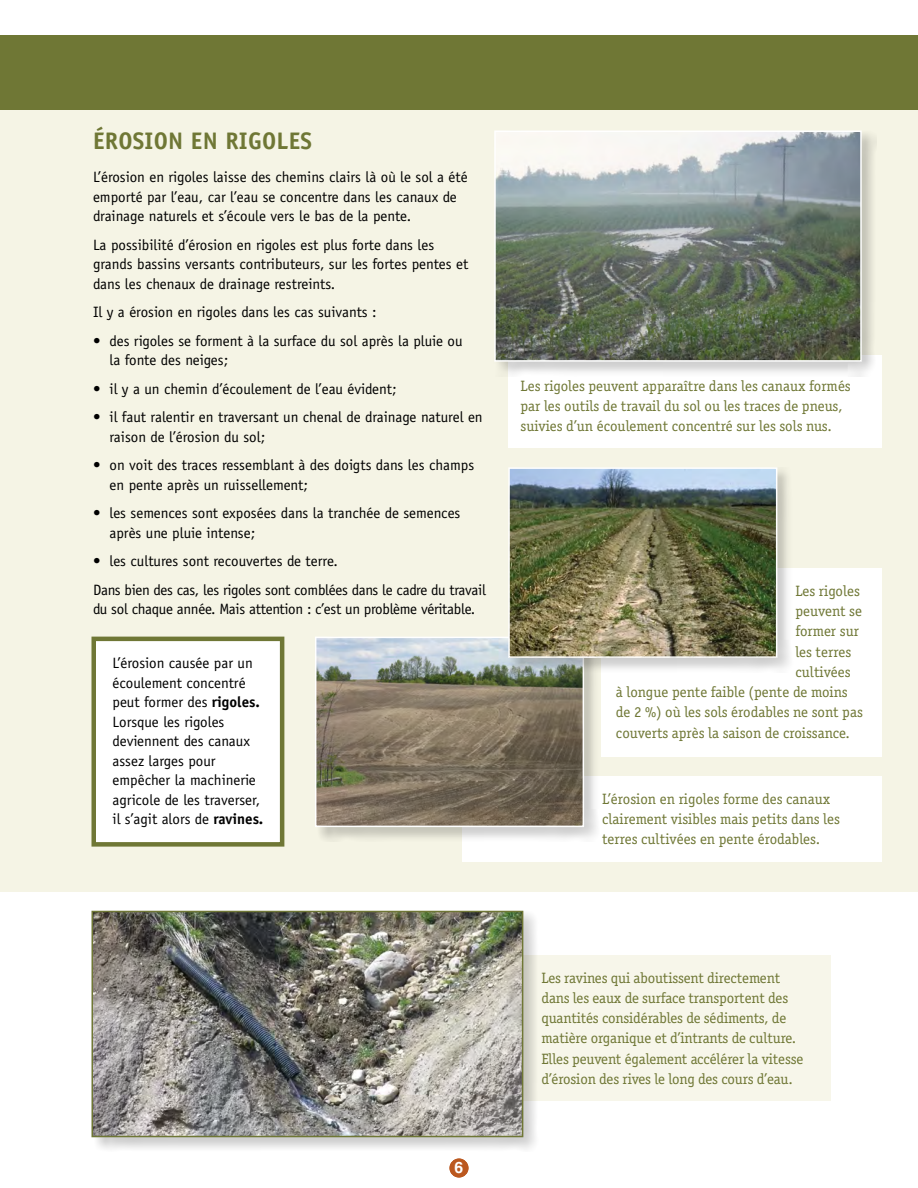
<style>
.page{position:relative;width:918px;height:1188px;background:#fff}
.page>*{position:absolute;margin:0;border:0;box-sizing:border-box;transform-origin:0 0}
.t1{font:700 24px "Officina Sans";letter-spacing:.01em;color:#6f7735}
.t2{font:700 15.75px "Helvetica";color:#fff}
.t3{font:15px/19.5px "Officina Sans";color:#000}
.t4{font:15px/20.2px "Officina Serif";letter-spacing:-.01em;color:#6f7735}
.t5{font:15px/28.5px "Officina Sans";letter-spacing:-.02em;color:#000}
.s1{font-weight:700}
</style>
<div class="page">
<div style="left:0;top:46px;width:918px;height:846px;background:#f5f4e5"></div>
<div style="left:0;top:35px;width:918px;height:75px;background:#6f7735"></div>
<div style="left:508px;top:355px;width:374px;height:93px;background:#fff"></div>
<div style="left:494px;top:130px;width:383px;height:247px;background:#000;opacity:.2"></div>
<img style="left:497px;top:133px;width:362px;height:226px">
<div style="left:494px;top:130px;width:368px;height:232px;border:2px solid #fff"></div>
<div style="left:463px;top:776px;width:419px;height:85px;background:#fff"></div>
<div style="left:315px;top:636px;width:285px;height:206px;background:#000;opacity:.2"></div>
<img style="left:318px;top:640px;width:263px;height:184px">
<div style="left:315px;top:637px;width:269px;height:190px;border:2px solid #fff"></div>
<div style="left:601px;top:568px;width:281px;height:189px;background:#fff"></div>
<div style="left:508px;top:467px;width:285px;height:206px;background:#000;opacity:.2"></div>
<img style="left:511px;top:470px;width:263px;height:185px">
<div style="left:508px;top:467px;width:269px;height:191px;border:2px solid #fff"></div>
<div style="left:92px;top:637px;width:192px;height:210px;background:#fff;border:4px solid #6f7735"></div>
<div style="left:511px;top:955px;width:320px;height:146px;background:#f7f6ea"></div>
<div style="left:91px;top:911px;width:448px;height:241px;background:#000;opacity:.2"></div>
<img style="left:95px;top:914px;width:425px;height:220px">
<div style="left:92px;top:911px;width:431px;height:226px;border:2px solid #6f7735"></div>
<div style="left:450px;top:1159px;width:18px;height:18px;background:#bb581f;border-radius:50%"></div>
<h1 class="t1" style="left:93px;top:126px;width:221px">ÉROSION EN RIGOLES</h1>
<p class="t3" style="left:93px;top:168px;width:376px">L’érosion en rigoles laisse des chemins clairs là où le sol a été emporté par l’eau, car l’eau se concentre dans les canaux de drainage naturels et s’écoule vers le bas de la pente.</p>
<p class="t3" style="left:93px;top:235px;width:377px">La possibilité d’érosion en rigoles est plus forte dans les grands bassins versants contributeurs, sur les fortes pentes et dans les chenaux de drainage restreints.</p>
<p class="t3" style="left:93px;top:303px;width:285px">Il y a érosion en rigoles dans les cas suivants :</p>
<p class="t3" style="left:110px;top:331px;width:355px;text-indent:-16px">• des rigoles se forment à la surface du sol après la pluie ou la fonte des neiges;</p>
<p class="t3" style="left:93px;top:379px;width:305px">• il y a un chemin d’écoulement de l’eau évident;</p>
<p class="t3" style="left:110px;top:408px;width:375px;text-indent:-16px">• il faut ralentir en traversant un chenal de drainage naturel en raison de l’érosion du sol;</p>
<p class="t3" style="left:110px;top:456px;width:366px;text-indent:-16px">• on voit des traces ressemblant à des doigts dans les champs en pente après un ruissellement;</p>
<p class="t3" style="left:110px;top:504px;width:352px;text-indent:-16px">• les semences sont exposées dans la tranchée de semences après une pluie intense;</p>
<p class="t5" style="left:93px;top:547px;width:395px">• les cultures sont recouvertes de terre.<br>Dans bien des cas, les rigoles sont comblées dans le cadre du travail</p>
<p class="t5" style="left:93px;top:595px;width:384px">du sol chaque année. Mais attention : c’est un problème véritable.</p>
<p class="t3" style="left:113px;top:654px;width:152px">L’érosion causée par un écoulement concentré peut former des <span class="s1">rigoles.<br></span>Lorsque les rigoles deviennent des canaux assez larges pour empêcher la machinerie agricole de les traverser, il s’agit alors de <span class="s1">ravines.</span></p>
<p class="t4" style="left:521px;top:376px;width:332px">Les rigoles peuvent apparaître dans les canaux formés par les outils de travail du sol ou les traces de pneus, suivies d’un écoulement concentré sur les sols nus.</p>
<p class="t4" style="left:795px;top:581px;width:66px">Les rigoles</p>
<p class="t4" style="left:795px;top:601px;width:68px">peuvent se</p>
<p class="t4" style="left:795px;top:621px;width:65px">former sur</p>
<p class="t4" style="left:795px;top:641px;width:57px">les terres</p>
<p class="t4" style="left:795px;top:662px;width:57px">cultivées</p>
<p class="t4" style="left:616px;top:682px;width:233px">à longue pente faible (pente de moins</p>
<p class="t4" style="left:616px;top:702px;width:248px">de 2 %) où les sols érodables ne sont pas</p>
<p class="t4" style="left:616px;top:722px;width:235px">couverts après la saison de croissance.</p>
<p class="t4" style="left:602px;top:788px;width:239px">L’érosion en rigoles forme des canaux clairement visibles mais petits dans les terres cultivées en pente érodables.</p>
<p class="t2" style="left:455px;top:1158px;width:10px">2</p>
<p class="t2" style="left:455px;top:1158px;width:10px">6</p>
<p class="t4" style="left:541px;top:967px;width:263px">Les ravines qui aboutissent directement dans les eaux de surface transportent des quantités considérables de sédiments, de matière organique et d’intrants de culture.<br>Elles peuvent également accélérer la vitesse d’érosion des rives le long des cours d’eau.</p>
</div>
